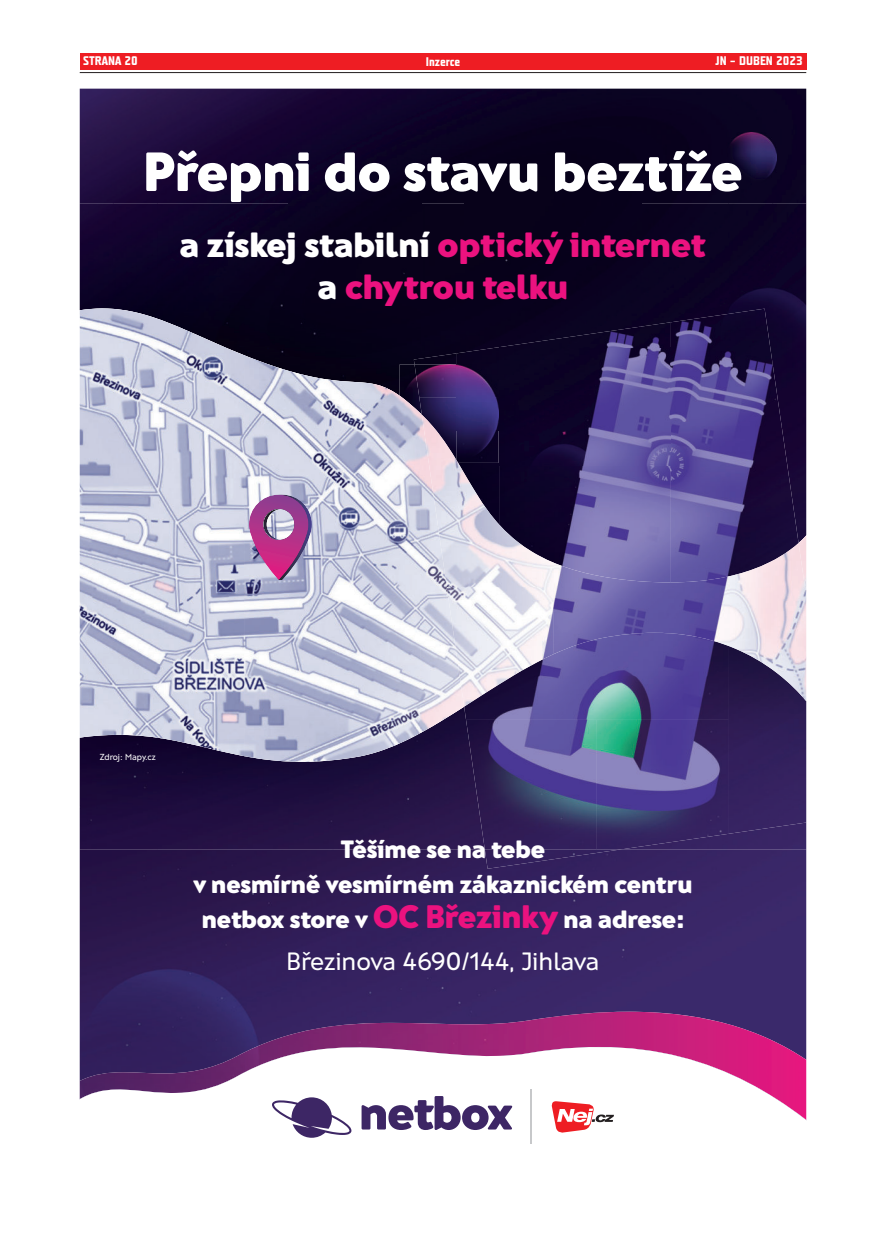
<style>
.page{position:relative;width:886px;height:1241px;background:#fff}
.page>*{position:absolute;margin:0;border:0;box-sizing:border-box;transform-origin:0 0}
.t1{font:800 55px "Franz Sans";color:#fff}
.t2{font:800 35px/42px "Franz Sans";color:#eb127f;text-align:center}
.t3{font:800 25px/35px "Franz Sans";color:#fff;text-align:center}
.t4{font:500 25px "Franz Sans";letter-spacing:-.005em;color:#fff}
.t5{font:700 12.5px "Teuton Normal";color:#fff}
.t6{font:500 8.75px "Franz Sans";color:#fff}
.s1{color:#fff}
.s2{font-size:32.5px;color:#eb127f}
</style>
<div class="page">
<hr style="left:80px;top:72px;width:726px;height:1px;background:#231f20">
<div style="left:80px;top:53px;width:726px;height:17px;background:#ee1d23"></div>
<img style="left:80px;top:89px;width:726px;height:929px">
<img style="left:641px;top:1011px;width:88px;height:7px">
<img style="left:377px;top:1016px;width:176px;height:2px">
<img style="left:553px;top:1011px;width:88px;height:7px">
<svg style="left:80px;top:1018px;width:726px;height:126px"></svg>
<img style="left:727px;top:133px;width:49px;height:49px">
<svg style="left:272px;top:1095px;width:240px;height:42px"></svg>
<svg style="left:551px;top:1100px;width:63px;height:33px"></svg>
<hr style="left:531px;top:1089px;width:1px;height:54px;background:#c7c8ca">
<img style="left:729px;top:833px;width:77px;height:16px">
<img style="left:333px;top:768px;width:133px;height:81px">
<img style="left:157px;top:768px;width:176px;height:81px">
<img style="left:80px;top:768px;width:77px;height:81px">
<img style="left:80px;top:203px;width:33px;height:92px">
<div style="left:773px;top:203px;width:33px;height:92px;background:#0d0027"></div>
<div style="left:289px;top:203px;width:132px;height:92px;background:#08011a"></div>
<div style="left:729px;top:203px;width:44px;height:92px;background:#0c0124"></div>
<div style="left:465px;top:203px;width:176px;height:92px;background:#08011b"></div>
<div style="left:421px;top:203px;width:44px;height:92px;background:#08021a"></div>
<img style="left:157px;top:203px;width:132px;height:92px">
<div style="left:641px;top:203px;width:88px;height:92px;background:#0a0322"></div>
<img style="left:113px;top:203px;width:44px;height:92px">
<svg style="left:80px;top:295px;width:726px;height:473px;background:#180f2e"></svg>
<img style="left:80px;top:308px;width:165px;height:448px">
<img style="left:244px;top:355px;width:177px;height:406px">
<img style="left:420px;top:430px;width:44px;height:303px">
<img style="left:798px;top:535px;width:8px;height:61px">
<svg style="left:249px;top:494px;width:63px;height:86px;background:#b072a9"></svg>
<img style="left:499px;top:322px;width:171px;height:240px">
<img style="left:670px;top:425px;width:128px;height:157px">
<img style="left:456px;top:347px;width:44px;height:153px">
<img style="left:670px;top:308px;width:112px;height:118px">
<img style="left:414px;top:353px;width:43px;height:44px">
<img style="left:456px;top:364px;width:42px;height:33px">
<img style="left:419px;top:397px;width:79px;height:33px">
<img style="left:455px;top:430px;width:1px;height:27px">
<img style="left:456px;top:430px;width:42px;height:33px">
<img style="left:485px;top:849px;width:137px;height:19px">
<img style="left:466px;top:719px;width:263px;height:130px">
<img style="left:728px;top:645px;width:78px;height:188px">
<img style="left:464px;top:676px;width:265px;height:43px">
<img style="left:554px;top:654px;width:175px;height:22px">
<img style="left:447px;top:587px;width:107px;height:119px">
<img style="left:553px;top:562px;width:132px;height:92px">
<img style="left:685px;top:560px;width:88px;height:110px">
<img style="left:434px;top:500px;width:120px;height:87px">
<img style="left:428px;top:457px;width:53px;height:44px">
<img style="left:422px;top:414px;width:33px;height:44px">
<p class="t5" style="left:83px;top:54px;width:56px">STRANA 20</p>
<p class="t5" style="left:426px;top:54px;width:36px">Inzerce</p>
<p class="t5" style="left:715px;top:54px;width:89px">JN – DUBEN 2023</p>
<h1 class="t1" style="left:144px;top:139px;width:600px">Přepni do stavu beztíže</h1>
<h2 class="t2" style="left:180px;top:224px;width:528px"><span class="s1">a získej stabilní</span> optický internet <span class="s1">a</span> chytrou telku</h2>
<p class="t6" style="left:100px;top:752px;width:58px">Zdroj: Mapy.cz</p>
<p class="t3" style="left:193px;top:831px;width:501px">Těšíme se na tebe<br>v nesmírně vesmírném zákaznickém centru netbox store v <span class="s2">OC Březinky</span> na adrese:</p>
<p class="t4" style="left:287px;top:946px;width:314px">Březinova 4690/144, Jihlava</p>
</div>
